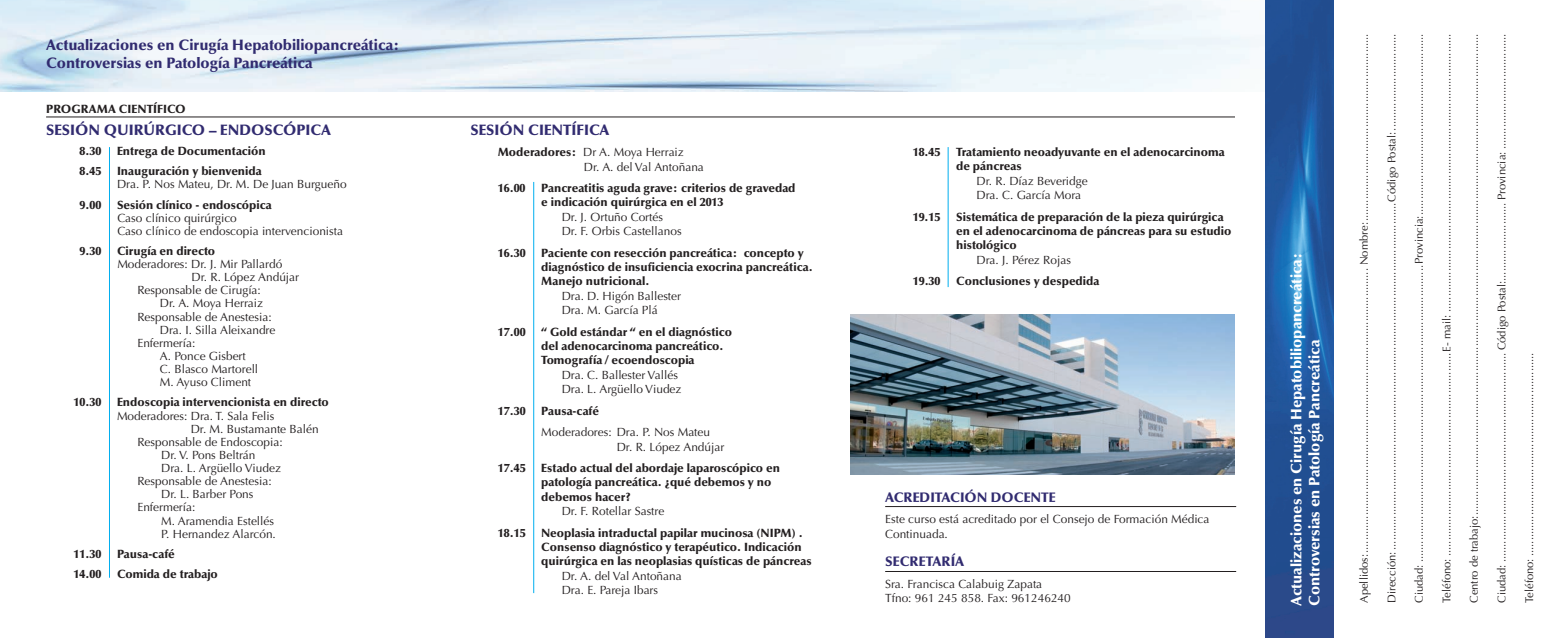
<style>
.page{position:relative;width:1560px;height:638px;background:#fff}
.page>*{position:absolute;margin:0;border:0;box-sizing:border-box;transform-origin:0 0}
.t1{font:900 15px/18px "Optima LT Std";color:#312b70}
.t2{font:900 15px/18px "Optima LT Std";color:#fff}
.t3{font:900 13.75px "Optima LT Std";color:#312b70}
.t4{font:11.88px/14.4px "Optima LT Std";color:#231f20}
.t5{font:900 11.88px/14.4px "Optima LT Std";color:#231f20}
.t6{font:11.25px "Optima LT Std";color:#231f20}
.s1{color:#fff}
.s2{font-weight:900}
</style>
<div class="page">
<img style="left:0;top:0;width:1265px;height:91px">
<hr style="left:46px;top:117px;width:1188px;height:1px;background:#231f20">
<hr style="left:109px;top:147px;width:1px;height:431px;background:#00aeef">
<hr style="left:533px;top:182px;width:1px;height:411px;background:#00aeef">
<hr style="left:947px;top:147px;width:1px;height:140px;background:#00aeef">
<hr style="left:885px;top:506px;width:350px;height:1px;background:#231f20">
<hr style="left:885px;top:571px;width:350px;height:1px;background:#231f20">
<img style="left:1265px;top:0;width:67px;height:638px">
<img style="left:850px;top:315px;width:384px;height:159px">
<h1 class="t1" style="left:46px;top:36px;width:355px">Actualizaciones en Cirugía Hepatobiliopancreática:<br>Controversias en Patología Pancreática</h1>
<p class="t6" style="left:1357px;top:603px;width:571px;rotate:-90deg">Apellidos:........................................................................................... Nombre:............................................................</p>
<p class="t6" style="left:1384px;top:603px;width:571px;rotate:-90deg">Dirección: ...............................................................................................................Código Postal:...............................</p>
<p class="t6" style="left:1412px;top:603px;width:571px;rotate:-90deg">Ciudad: ...............................................................................................Provincia:..........................................................</p>
<p class="t6" style="left:1439px;top:603px;width:571px;rotate:-90deg">Teléfono: .................................................................E- mail: .........................................................................................</p>
<p class="t6" style="left:1467px;top:603px;width:571px;rotate:-90deg">Centro de trabajo:..........................................................................................................................................................</p>
<p class="t6" style="left:1494px;top:603px;width:571px;rotate:-90deg">Ciudad: ................................................................... Código Postal:......................... Provincia: .....................................</p>
<p class="t5" style="left:46px;top:102px;width:141px">PROGRAMA CIENTÍFICO</p>
<h1 class="t1" style="left:46px;top:121px;width:286px">SESIÓN QUIRÚRGICO – ENDOSCÓPICA</h1>
<p class="t5" style="left:74px;top:144px;width:29px"><span class="s1">0</span>8.30</p>
<p class="t5" style="left:117px;top:144px;width:150px">Entrega de Documentación</p>
<p class="t5" style="left:74px;top:164px;width:29px"><span class="s1">0</span>8.45</p>
<p class="t5" style="left:117px;top:164px;width:146px">Inauguración y bienvenida</p>
<p class="t4" style="left:117px;top:177px;width:231px">Dra. P. Nos Mateu, Dr. M. De Juan Burgueño</p>
<p class="t5" style="left:74px;top:197px;width:29px"><span class="s1">0</span>9.00</p>
<p class="t5" style="left:117px;top:197px;width:156px">Sesión clínico - endoscópica</p>
<p class="t4" style="left:117px;top:211px;width:227px;line-height:13.1px">Caso clínico quirúrgico<br>Caso clínico de endoscopia intervencionista</p>
<p class="t5" style="left:74px;top:244px;width:29px"><span class="s1">0</span>9.30</p>
<p class="t5" style="left:117px;top:244px;width:100px">Cirugía en directo</p>
<p class="t4" style="left:117px;top:257px;width:166px">Moderadores: Dr. J. Mir Pallardó</p>
<p class="t4" style="left:191px;top:270px;width:109px">Dr. R. López Andújar</p>
<p class="t4" style="left:137px;top:283px;width:125px">Responsable de Cirugía:</p>
<p class="t4" style="left:160px;top:296px;width:105px">Dr. A. Moya Herraiz</p>
<p class="t4" style="left:137px;top:309px;width:136px">Responsable de Anestesia:</p>
<p class="t4" style="left:160px;top:323px;width:117px">Dra. I. Silla Aleixandre</p>
<p class="t4" style="left:137px;top:336px;width:60px">Enfermería:</p>
<p class="t4" style="left:160px;top:349px;width:87px">A. Ponce Gisbert</p>
<p class="t4" style="left:160px;top:362px;width:100px">C. Blasco Martorell</p>
<p class="t4" style="left:160px;top:375px;width:93px">M. Ayuso Climent</p>
<p class="t5" style="left:74px;top:395px;width:29px">10.30</p>
<p class="t5" style="left:117px;top:395px;width:213px">Endoscopia intervencionista en directo</p>
<p class="t4" style="left:117px;top:408px;width:159px">Moderadores: Dra. T. Sala Felis</p>
<p class="t4" style="left:191px;top:422px;width:129px">Dr. M. Bustamante Balén</p>
<p class="t4" style="left:137px;top:435px;width:147px">Responsable de Endoscopia:</p>
<p class="t4" style="left:161px;top:448px;width:96px">Dr. V. Pons Beltrán</p>
<p class="t4" style="left:161px;top:461px;width:121px">Dra. L. Argüello Viudez</p>
<p class="t4" style="left:137px;top:474px;width:136px">Responsable de Anestesia:</p>
<p class="t4" style="left:161px;top:487px;width:94px">Dr. L. Barber Pons</p>
<p class="t4" style="left:137px;top:500px;width:60px">Enfermería:</p>
<p class="t4" style="left:161px;top:513px;width:114px">M. Aramendia Estellés</p>
<p class="t4" style="left:161px;top:527px;width:116px">P. Hernandez Alarcón.</p>
<p class="t5" style="left:74px;top:547px;width:29px">11.30</p>
<p class="t5" style="left:117px;top:547px;width:59px">Pausa-café</p>
<p class="t5" style="left:74px;top:567px;width:29px">14.00</p>
<p class="t5" style="left:117px;top:567px;width:102px">Comida de trabajo</p>
<h1 class="t1" style="left:470px;top:121px;width:141px">SESIÓN CIENTÍFICA</h1>
<p class="t4" style="left:584px;top:145px;width:121px;text-indent:-86px"><span class="s2">Moderadores:</span> Dr A. Moya Herraiz<br>Dr. A. del Val Antoñana</p>
<p class="t5" style="left:498px;top:181px;width:29px">16.00</p>
<p class="t5" style="left:541px;top:181px;width:256px">Pancreatitis aguda grave: criterios de gravedad e indicación quirúrgica en el 2013</p>
<p class="t4" style="left:561px;top:210px;width:121px">Dr. J. Ortuño Cortés<br>Dr. F. Orbis Castellanos</p>
<p class="t5" style="left:498px;top:246px;width:29px">16.30</p>
<p class="t5" style="left:541px;top:246px;width:273px">Paciente con resección pancreática: concepto y diagnóstico de insuficiencia exocrina pancreática.<br>Manejo nutricional.</p>
<p class="t4" style="left:561px;top:289px;width:121px">Dra. D. Higón Ballester<br>Dra. M. García Plá</p>
<p class="t5" style="left:498px;top:325px;width:29px">17.00</p>
<p class="t5" style="left:541px;top:325px;width:192px">“ Gold estándar “ en el diagnóstico del adenocarcinoma pancreático.<br>Tomografía / ecoendoscopia</p>
<p class="t4" style="left:561px;top:368px;width:121px">Dra. C. Ballester Vallés<br>Dra. L. Argüello Viudez</p>
<p class="t5" style="left:498px;top:403px;width:29px">17.30</p>
<p class="t5" style="left:541px;top:403px;width:59px">Pausa-café</p>
<p class="t4" style="left:616px;top:425px;width:109px;text-indent:-75px">Moderadores: Dra. P. Nos Mateu<br>Dr. R. López Andújar</p>
<p class="t5" style="left:498px;top:461px;width:29px">17.45</p>
<p class="t5" style="left:541px;top:461px;width:240px">Estado actual del abordaje laparoscópico en patología pancreática. ¿qué debemos y no debemos hacer?</p>
<p class="t4" style="left:561px;top:504px;width:104px">Dr. F. Rotellar Sastre</p>
<p class="t5" style="left:498px;top:525px;width:29px">18.15</p>
<p class="t5" style="left:541px;top:525px;width:272px">Neoplasia intraductal papilar mucinosa (NIPM) .<br>Consenso diagnóstico y terapéutico. Indicación quirúrgica en las neoplasias quísticas de páncreas</p>
<p class="t4" style="left:561px;top:569px;width:121px">Dr. A. del Val Antoñana<br>Dra. E. Pareja Ibars</p>
<p class="t5" style="left:912px;top:145px;width:29px">18.45</p>
<p class="t5" style="left:956px;top:145px;width:270px">Tratamiento neoadyuvante en el adenocarcinoma de páncreas</p>
<p class="t4" style="left:976px;top:174px;width:113px">Dr. R. Díaz Beveridge<br>Dra. C. García Mora</p>
<p class="t5" style="left:912px;top:209px;width:29px">19.15</p>
<p class="t5" style="left:956px;top:209px;width:277px">Sistemática de preparación de la pieza quirúrgica en el adenocarcinoma de páncreas para su estudio histológico</p>
<p class="t4" style="left:976px;top:253px;width:96px">Dra. J. Pérez Rojas</p>
<p class="t5" style="left:912px;top:274px;width:29px">19.30</p>
<p class="t5" style="left:956px;top:274px;width:145px">Conclusiones y despedida</p>
<h1 class="t2" style="left:1287px;top:606px;width:355px;rotate:-90deg">Actualizaciones en Cirugía Hepatobiliopancreática:<br>Controversias en Patología Pancreática</h1>
<p class="t3" style="left:885px;top:489px;width:172px">ACREDITACIÓN DOCENTE</p>
<p class="t4" style="left:885px;top:512px;width:326px">Este curso está acreditado por el Consejo de Formación Médica<br>Continuada.</p>
<p class="t3" style="left:885px;top:553px;width:81px">SECRETARÍA</p>
<p class="t4" style="left:885px;top:577px;width:187px">Sra. Francisca Calabuig Zapata<br>Tfno: 961 245 858. Fax: 961246240</p>
<p class="t6" style="left:1522px;top:603px;width:252px;rotate:-90deg">Teléfono: .................................................................</p>
</div>
